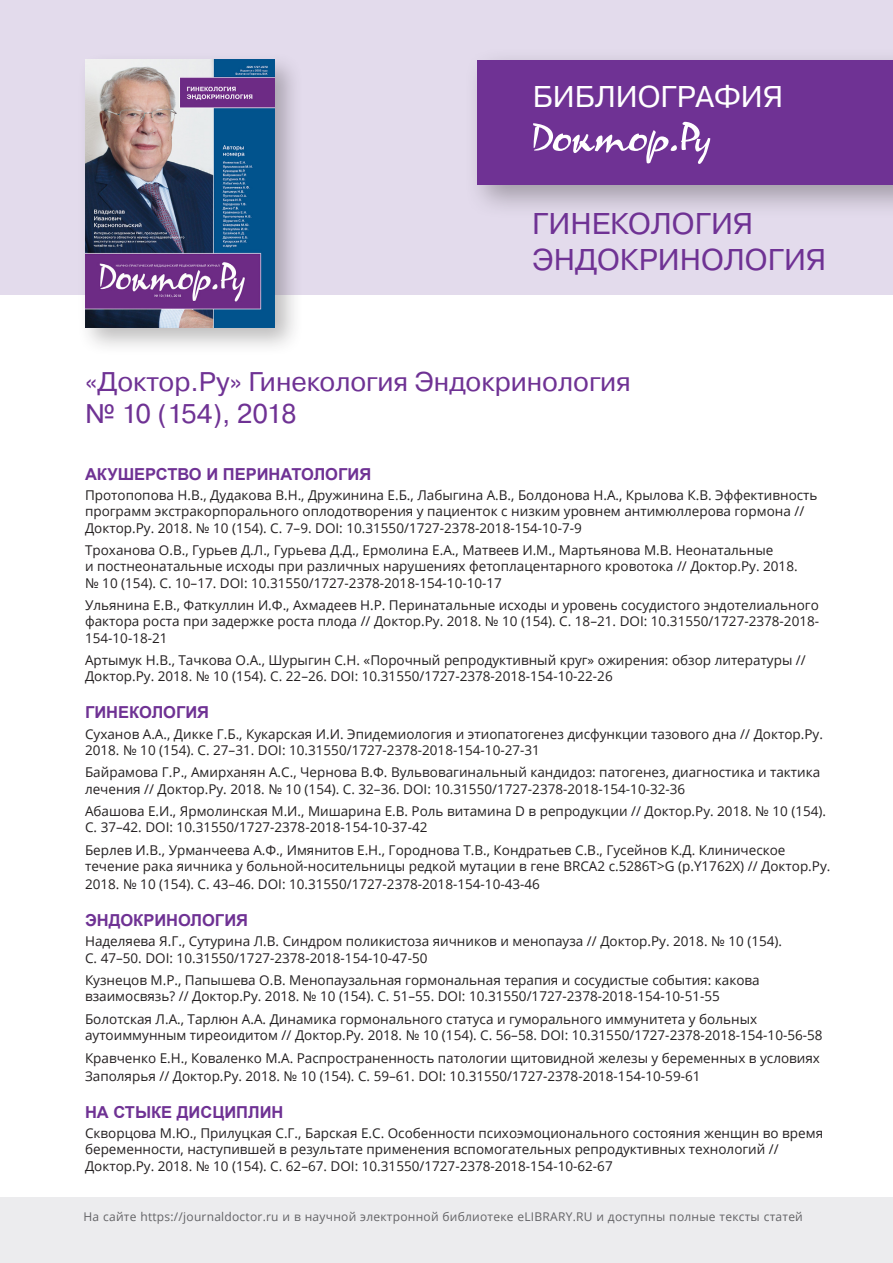
<style>
.page{position:relative;width:893px;height:1263px;background:#fff}
.page>*{position:absolute;margin:0;border:0;box-sizing:border-box;transform-origin:0 0}
.t1{font:30px "Pragmatica C";color:#6f3294}
.t2{font:30px "Pragmatica C";color:#fff}
.t3{font:27px "Pragmatica C";color:#6f3294}
.t4{font:27px "Pragmatica C";letter-spacing:-.05em;color:#6f3294}
.t5{font:700 16.5px "Arial";color:#6f3294}
.t6{font:13.5px/16.2px "Open Sans";color:#231f20}
.Osnova_text{font:12px "Open Sans";letter-spacing:.02em;color:#636366}
</style>
<div class="page">
<div style="left:0;top:0;width:893px;height:295px;background:#e3dbec"></div>
<div style="left:464px;top:47px;width:429px;height:172px;background:#231f20;opacity:.35"></div>
<div style="left:477px;top:61px;width:416px;height:124px;background:#6f3294"></div>
<svg style="left:533px;top:122px;width:177px;height:42px"></svg>
<div style="left:0;top:1197px;width:893px;height:66px;background:#ececee"></div>
<div style="left:77px;top:51px;width:227px;height:306px;background:#231f20;opacity:.3"></div>
<img style="left:85px;top:60px;width:189px;height:267px">
<p class="t2" style="left:533px;top:80px;width:252px">БИБЛИОГРАФИЯ</p>
<p class="t1" style="left:532px;top:207px;width:223px">ГИНЕКОЛОГИЯ</p>
<p class="t1" style="left:532px;top:243px;width:296px">ЭНДОКРИНОЛОГИЯ</p>
<p class="t3" style="left:85px;top:367px;width:547px">«Доктор.Ру» Гинекология Эндокринология</p>
<p class="t4" style="left:85px;top:399px;width:213px">№ 10 (154), 2018</p>
<p class="t5" style="left:85px;top:463px;width:288px">АКУШЕРСТВО И ПЕРИНАТОЛОГИЯ</p>
<p class="t6" style="left:85px;top:487px;width:734px">Протопопова Н.В., Дудакова В.Н., Дружинина Е.Б., Лабыгина А.В., Болдонова Н.А., Крылова К.В. Эффективность программ экстракорпорального оплодотворения у пациенток с низким уровнем антимюллерова гормона //<br>Доктор.Ру. 2018. № 10 (154). С. 7–9. DOI: 10.31550/1727-2378-2018-154-10-7-9</p>
<p class="t6" style="left:85px;top:542px;width:714px">Троханова О.В., Гурьев Д.Л., Гурьева Д.Д., Ермолина Е.А., Матвеев И.М., Мартьянова М.В. Неонатальные<br>и постнеонатальные исходы при различных нарушениях фетоплацентарного кровотока // Доктор.Ру. 2018. № 10 (154). С. 10–17. DOI: 10.31550/1727-2378-2018-154-10-10-17</p>
<p class="t6" style="left:85px;top:597px;width:736px;text-align:justify">Ульянина Е.В., Фаткуллин И.Ф., Ахмадеев Н.Р. Перинатальные исходы и уровень сосудистого эндотелиального фактора роста при задержке роста плода // Доктор.Ру. 2018. № 10 (154). С. 18–21. DOI: 10.31550/1727-2378-2018- 154-10-18-21</p>
<p class="t6" style="left:85px;top:652px;width:722px">Артымук Н.В., Тачкова О.А., Шурыгин С.Н. «Порочный репродуктивный круг» ожирения: обзор литературы //<br>Доктор.Ру. 2018. № 10 (154). С. 22–26. DOI: 10.31550/1727-2378-2018-154-10-22-26</p>
<p class="t5" style="left:85px;top:701px;width:126px">ГИНЕКОЛОГИЯ</p>
<p class="t6" style="left:85px;top:725px;width:739px">Суханов А.А., Дикке Г.Б., Кукарская И.И. Эпидемиология и этиопатогенез дисфункции тазового дна // Доктор.Ру.<br>2018. № 10 (154). С. 27–31. DOI: 10.31550/1727-2378-2018-154-10-27-31</p>
<p class="t6" style="left:85px;top:764px;width:737px">Байрамова Г.Р., Амирханян А.С., Чернова В.Ф. Вульвовагинальный кандидоз: патогенез, диагностика и тактика лечения // Доктор.Ру. 2018. № 10 (154). С. 32–36. DOI: 10.31550/1727-2378-2018-154-10-32-36</p>
<p class="t6" style="left:85px;top:803px;width:743px">Абашова Е.И., Ярмолинская М.И., Мишарина Е.В. Роль витамина D в репродукции // Доктор.Ру. 2018. № 10 (154).<br>С. 37–42. DOI: 10.31550/1727-2378-2018-154-10-37-42</p>
<p class="t6" style="left:85px;top:842px;width:747px">Берлев И.В., Урманчеева А.Ф., Имянитов Е.Н., Городнова Т.В., Кондратьев С.В., Гусейнов К.Д. Клиническое течение рака яичника у больной-носительницы редкой мутации в гене BRCA2 c.5286T&gt;G (p.Y1762X) // Доктор.Ру.</p>
<p class="t6" style="left:85px;top:876px;width:456px">2018. № 10 (154). С. 43–46. DOI: 10.31550/1727-2378-2018-154-10-43-46</p>
<p class="t5" style="left:85px;top:909px;width:165px">ЭНДОКРИНОЛОГИЯ</p>
<p class="t6" style="left:85px;top:933px;width:698px">Наделяева Я.Г., Сутурина Л.В. Синдром поликистоза яичников и менопауза // Доктор.Ру. 2018. № 10 (154).<br>С. 47–50. DOI: 10.31550/1727-2378-2018-154-10-47-50</p>
<p class="t6" style="left:85px;top:972px;width:676px">Кузнецов М.Р., Папышева О.В. Менопаузальная гормональная терапия и сосудистые события: какова взаимосвязь? // Доктор.Ру. 2018. № 10 (154). С. 51–55. DOI: 10.31550/1727-2378-2018-154-10-51-55</p>
<p class="t6" style="left:85px;top:1011px;width:739px">Болотская Л.A., Тарлюн А.А. Динамика гормонального статуса и гуморального иммунитета у больных аутоиммунным тиреоидитом // Доктор.Ру. 2018. № 10 (154). С. 56–58. DOI: 10.31550/1727-2378-2018-154-10-56-58</p>
<p class="t6" style="left:85px;top:1048px;width:736px;line-height:18px">Кравченко Е.Н., Коваленко М.А. Распространенность патологии щитовидной железы у беременных в условиях<br>Заполярья // Доктор.Ру. 2018. № 10 (154). С. 59–61. DOI: 10.31550/1727-2378-2018-154-10-59-61</p>
<p class="t5" style="left:85px;top:1101px;width:200px">НА СТЫКЕ ДИСЦИПЛИН</p>
<p class="t6" style="left:85px;top:1125px;width:740px">Скворцова М.Ю., Прилуцкая С.Г., Барская Е.С. Особенности психоэмоционального состояния женщин во время беременности, наступившей в результате применения вспомогательных репродуктивных технологий //<br>Доктор.Ру. 2018. № 10 (154). С. 62–67. DOI: 10.31550/1727-2378-2018-154-10-62-67</p>
<p class="Osnova_text" style="left:84px;top:1208px;width:721px">На сайте https://journaldoctor.ru и в научной электронной библиотеке eLIBRARY.RU и доступны полные тексты статей</p>
</div>
